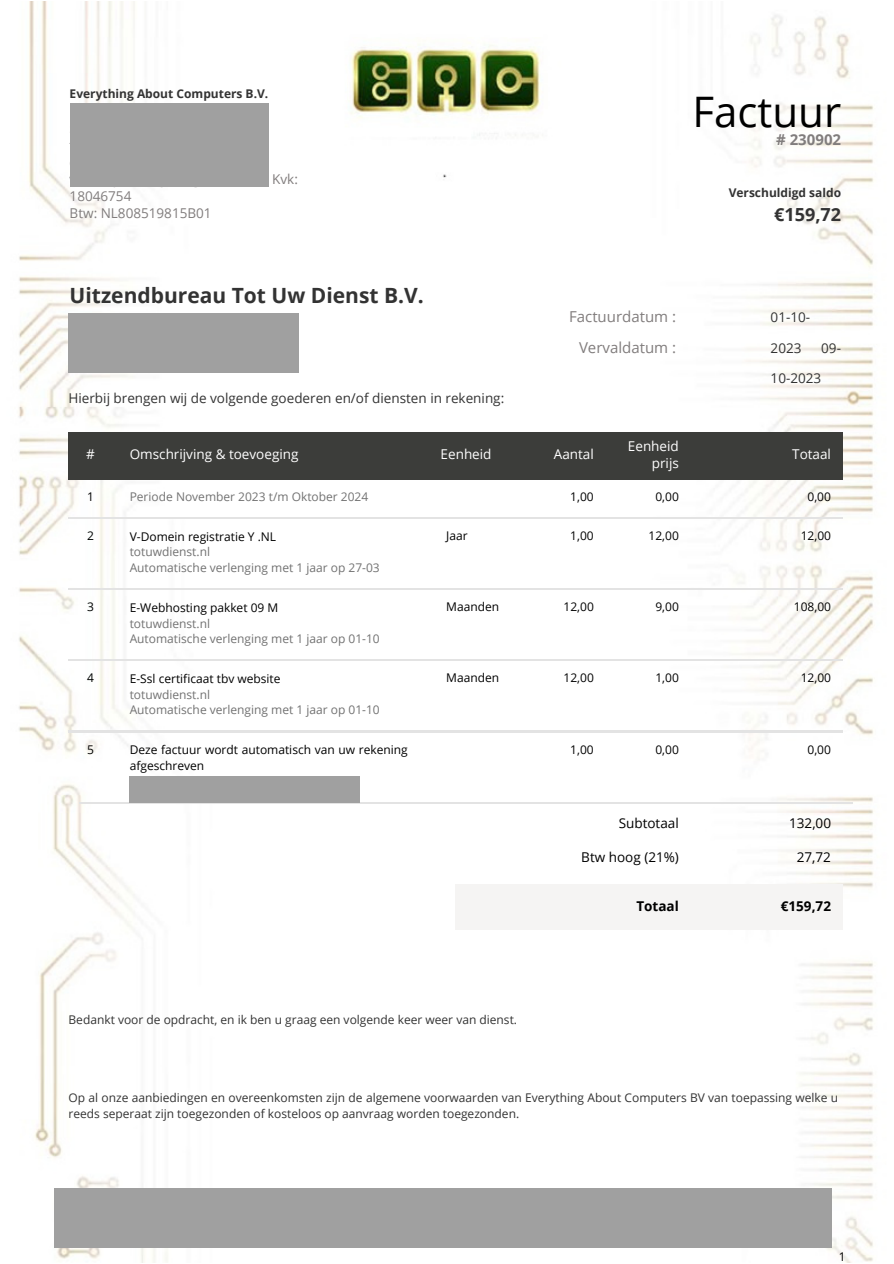
<style>
.page{position:relative;width:894px;height:1264px;background:#fff}
.page>*{position:absolute;margin:0;border:0;box-sizing:border-box;transform-origin:0 0}
.t1{font:42px "Open Sans";color:#000}
.t2{font:700 21px "Open Sans";color:#333}
.t3{font:700 18px "Open Sans";color:#333}
.t4{font:15px/30.5px "Open Sans";color:#817d7d;text-align:right}
.t5{font:700 15px "Open Sans";color:#817d7d}
.t6{font:13.5px "Open Sans";color:#333}
.t7{font:13.5px/17px "Open Sans";color:#fff;text-align:right}
.t8{font:13.5px "Open Sans";color:#000}
.t9{font:13.5px "Open Sans";color:#817d7d}
.t10{font:700 13.5px "Open Sans";color:#000}
.t11{font:12px/15.8px "Open Sans";color:#333}
.t12{font:12px/15.8px "Open Sans";color:#000}
.t13{font:12px "Open Sans";color:#727272}
.t14{font:700 12px "Open Sans";color:#333}
</style>
<div class="page">
<img style="left:18px;top:2px;width:856px;height:1260px">
<svg style="left:830px;top:1188px;width:21px;height:1px"></svg>
<div style="left:68px;top:432px;width:39px;height:47px;background:#3c3d3a"></div>
<div style="left:107px;top:432px;width:328px;height:47px;background:#3c3d3a"></div>
<div style="left:435px;top:432px;width:85px;height:47px;background:#3c3d3a"></div>
<div style="left:520px;top:432px;width:85px;height:47px;background:#3c3d3a"></div>
<div style="left:605px;top:432px;width:85px;height:47px;background:#3c3d3a"></div>
<div style="left:690px;top:432px;width:152px;height:47px;background:#3c3d3a"></div>
<hr style="left:68px;top:517px;width:39px;height:1px;background:#e3e3e3">
<hr style="left:107px;top:517px;width:328px;height:1px;background:#e3e3e3">
<hr style="left:435px;top:517px;width:85px;height:1px;background:#e3e3e3">
<hr style="left:520px;top:517px;width:85px;height:1px;background:#e3e3e3">
<hr style="left:605px;top:517px;width:85px;height:1px;background:#e3e3e3">
<hr style="left:690px;top:517px;width:152px;height:1px;background:#e3e3e3">
<hr style="left:68px;top:588px;width:39px;height:1px;background:#e3e3e3">
<hr style="left:107px;top:588px;width:328px;height:1px;background:#e3e3e3">
<hr style="left:435px;top:588px;width:85px;height:1px;background:#e3e3e3">
<hr style="left:520px;top:588px;width:85px;height:1px;background:#e3e3e3">
<hr style="left:605px;top:588px;width:85px;height:1px;background:#e3e3e3">
<hr style="left:690px;top:588px;width:152px;height:1px;background:#e3e3e3">
<hr style="left:68px;top:659px;width:39px;height:2px;background:#e3e3e3">
<hr style="left:107px;top:659px;width:328px;height:2px;background:#e3e3e3">
<hr style="left:435px;top:659px;width:85px;height:2px;background:#e3e3e3">
<hr style="left:520px;top:659px;width:85px;height:2px;background:#e3e3e3">
<hr style="left:605px;top:659px;width:85px;height:2px;background:#e3e3e3">
<hr style="left:690px;top:659px;width:152px;height:2px;background:#e3e3e3">
<hr style="left:68px;top:731px;width:39px;height:1px;background:#e3e3e3">
<hr style="left:107px;top:731px;width:328px;height:1px;background:#e3e3e3">
<hr style="left:435px;top:731px;width:85px;height:1px;background:#e3e3e3">
<hr style="left:520px;top:731px;width:85px;height:1px;background:#e3e3e3">
<hr style="left:605px;top:731px;width:85px;height:1px;background:#e3e3e3">
<hr style="left:690px;top:731px;width:152px;height:1px;background:#e3e3e3">
<hr style="left:79px;top:802px;width:39px;height:1px;background:#e3e3e3">
<hr style="left:118px;top:802px;width:327px;height:1px;background:#e3e3e3">
<hr style="left:445px;top:802px;width:85px;height:1px;background:#e3e3e3">
<hr style="left:530px;top:802px;width:85px;height:1px;background:#e3e3e3">
<hr style="left:615px;top:802px;width:85px;height:1px;background:#e3e3e3">
<hr style="left:700px;top:802px;width:152px;height:1px;background:#e3e3e3">
<div style="left:455px;top:884px;width:235px;height:45px;background:#f5f4f3"></div>
<div style="left:690px;top:884px;width:152px;height:45px;background:#f5f4f3"></div>
<div style="left:68px;top:313px;width:230px;height:59px;background:#a0a0a0"></div>
<div style="left:70px;top:103px;width:198px;height:83px;background:#a0a0a0"></div>
<div style="left:130px;top:775px;width:229px;height:27px;background:#a0a0a0"></div>
<div style="left:54px;top:1188px;width:776px;height:59px;background:#a0a0a0"></div>
<p class="t14" style="left:70px;top:85px;width:200px">Everything About Computers B.V.</p>
<p class="t1" style="left:692px;top:82px;width:150px">Factuur</p>
<p class="t5" style="left:775px;top:129px;width:66px"># 230902</p>
<p class="t9" style="left:272px;top:170px;width:27px">Kvk:</p>
<p class="t9" style="left:70px;top:187px;width:63px">18046754</p>
<p class="t9" style="left:70px;top:203px;width:143px">Btw: NL808519815B01</p>
<p class="t14" style="left:728px;top:184px;width:114px">Verschuldigd saldo</p>
<p class="t3" style="left:774px;top:201px;width:68px">€159,72</p>
<p class="t2" style="left:70px;top:281px;width:355px">Uitzendbureau Tot Uw Dienst B.V.</p>
<p class="t4" style="left:569px;top:301px;width:108px">Factuurdatum :<br>Vervaldatum :</p>
<p class="t6" style="left:770px;top:308px;width:41px">01-10-</p>
<p class="t6" style="left:770px;top:338px;width:32px">2023</p>
<p class="t6" style="left:821px;top:338px;width:21px">09-</p>
<p class="t6" style="left:770px;top:369px;width:52px">10-2023</p>
<p class="t6" style="left:68px;top:388px;width:437px">Hierbij brengen wij de volgende goederen en/of diensten in rekening:</p>
<p class="t7" style="left:86px;top:445px;width:10px">#</p>
<p class="t7" style="left:130px;top:445px;width:170px">Omschrijving &amp; toevoeging</p>
<p class="t7" style="left:440px;top:445px;width:52px">Eenheid</p>
<p class="t7" style="left:553px;top:445px;width:42px">Aantal</p>
<p class="t7" style="left:627px;top:437px;width:52px">Eenheid prijs</p>
<p class="t7" style="left:792px;top:445px;width:40px">Totaal</p>
<p class="t12" style="left:87px;top:488px;width:8px">1</p>
<p class="t12" style="left:87px;top:527px;width:8px">2</p>
<p class="t12" style="left:87px;top:598px;width:8px">3</p>
<p class="t12" style="left:87px;top:670px;width:8px">4</p>
<p class="t12" style="left:87px;top:741px;width:8px">5</p>
<p class="t13" style="left:130px;top:488px;width:240px">Periode November 2023 t/m Oktober 2024</p>
<p class="t12" style="left:130px;top:528px;width:148px">V-Domein registratie Y .NL</p>
<p class="t13" style="left:130px;top:543px;width:82px">totuwdienst.nl</p>
<p class="t13" style="left:130px;top:559px;width:251px">Automatische verlenging met 1 jaar op 27-03</p>
<p class="t12" style="left:130px;top:599px;width:150px">E-Webhosting pakket 09 M</p>
<p class="t13" style="left:130px;top:614px;width:82px">totuwdienst.nl</p>
<p class="t13" style="left:130px;top:630px;width:251px">Automatische verlenging met 1 jaar op 01-10</p>
<p class="t12" style="left:130px;top:670px;width:152px">E-Ssl certificaat tbv website</p>
<p class="t13" style="left:130px;top:685px;width:82px">totuwdienst.nl</p>
<p class="t13" style="left:130px;top:701px;width:251px">Automatische verlenging met 1 jaar op 01-10</p>
<p class="t12" style="left:130px;top:741px;width:279px">Deze factuur wordt automatisch van uw rekening afgeschreven</p>
<p class="t12" style="left:446px;top:527px;width:23px">Jaar</p>
<p class="t12" style="left:446px;top:598px;width:54px">Maanden</p>
<p class="t12" style="left:446px;top:670px;width:54px">Maanden</p>
<p class="t12" style="left:570px;top:488px;width:25px">1,00</p>
<p class="t12" style="left:570px;top:527px;width:25px">1,00</p>
<p class="t12" style="left:655px;top:488px;width:25px">0,00</p>
<p class="t12" style="left:648px;top:527px;width:32px">12,00</p>
<p class="t12" style="left:563px;top:598px;width:32px">12,00</p>
<p class="t12" style="left:655px;top:598px;width:25px">9,00</p>
<p class="t12" style="left:563px;top:670px;width:32px">12,00</p>
<p class="t12" style="left:655px;top:670px;width:25px">1,00</p>
<p class="t12" style="left:570px;top:741px;width:25px">1,00</p>
<p class="t12" style="left:655px;top:741px;width:25px">0,00</p>
<p class="t12" style="left:807px;top:488px;width:25px">0,00</p>
<p class="t12" style="left:800px;top:527px;width:32px">12,00</p>
<p class="t12" style="left:793px;top:598px;width:39px">108,00</p>
<p class="t12" style="left:800px;top:670px;width:32px">12,00</p>
<p class="t12" style="left:807px;top:741px;width:25px">0,00</p>
<p class="t8" style="left:618px;top:813px;width:62px">Subtotaal</p>
<p class="t8" style="left:581px;top:847px;width:99px">Btw hoog (21%)</p>
<p class="t8" style="left:789px;top:813px;width:43px">132,00</p>
<p class="t8" style="left:796px;top:847px;width:36px">27,72</p>
<p class="t10" style="left:636px;top:896px;width:44px">Totaal</p>
<p class="t10" style="left:780px;top:896px;width:52px">€159,72</p>
<p class="t11" style="left:68px;top:1011px;width:450px">Bedankt voor de opdracht, en ik ben u graag een volgende keer weer van dienst.</p>
<p class="t11" style="left:68px;top:1089px;width:771px">Op al onze aanbiedingen en overeenkomsten zijn de algemene voorwaarden van Everything About Computers BV van toepassing welke u reeds seperaat zijn toegezonden of kosteloos op aanvraag worden toegezonden.</p>
<p class="t12" style="left:838px;top:1248px;width:8px">1</p>
</div>
